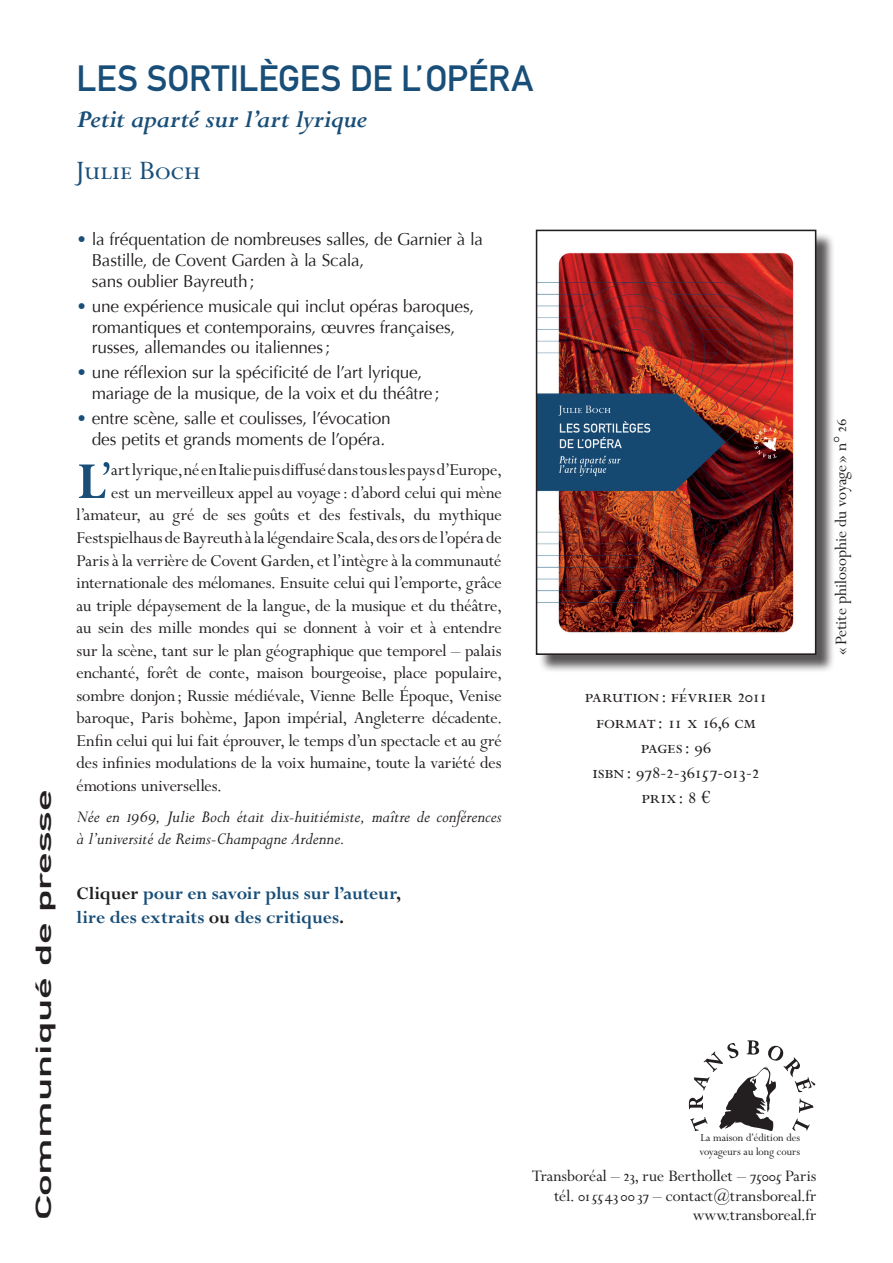
<style>
.page{position:relative;width:893px;height:1263px;background:#fff}
.page>*{position:absolute;margin:0;border:0;box-sizing:border-box;transform-origin:0 0}
.t1{font:700 57.15px "Perpetua MT Pro";color:#184e78}
.t2{font:36px "DIN Mittelschrift LTCE";letter-spacing:-.005em;color:#184e78}
.t3{font:30px "Perpetua MT Pro";color:#184e78}
.t4{font:italic 700 27px "Perpetua MT Pro";letter-spacing:-.015em;color:#184e78}
.t5{font:21.6px "DIN Mittelschrift LTCE";color:#231f20;scale:2 1}
.t6{font:21px/25.2px "Perpetua MT Pro";letter-spacing:.01em;color:#231f20;text-align:center}
.t7{font:700 19.5px/23.4px "Perpetua MT Pro";letter-spacing:-.005em;color:#184e78}
.t8{font:18.75px "Perpetua MT Pro";letter-spacing:-.01em;color:#231f20}
.t9{font:italic 18.75px/22.5px "Perpetua MT Pro";letter-spacing:-.005em;color:#231f20}
.t10{font:18px/19.5px "Perpetua MT Pro";color:#231f20;text-align:right}
.t11{font:17.25px/20.7px "Optima";letter-spacing:-.015em;color:#231f20}
.t12{font:12px/14.4px "Perpetua MT Pro";color:#231f20}
.s1{color:#184e78}
.s2{font-weight:400}
.s3{color:#231f20}
</style>
<div class="page">
<svg style="left:689px;top:1040px;width:126px;height:91px"></svg>
<div style="left:538px;top:232px;width:297px;height:442px;background:#231f20;opacity:.75"></div>
<img style="left:539px;top:233px;width:274px;height:419px">
<div style="left:536px;top:230px;width:280px;height:425px;border:2px solid #231f20"></div>
<p class="t5" style="left:31px;top:1220px;width:217px;rotate:-90deg">COMMUNIQUÉ DE PRESSE</p>
<h2 class="t2" style="left:77px;top:57px;width:458px">LES SORTILÈGES DE L’OPÉRA</h2>
<h3 class="t4" style="left:77px;top:104px;width:292px">Petit aparté sur l’art lyrique</h3>
<h3 class="t3" style="left:77px;top:153px;width:126px">Julie Boch</h3>
<p class="t11" style="left:92px;top:229px;width:393px;text-indent:-15px"><span class="s1">•</span> la fréquentation de nombreuses salles, de Garnier à la<br>Bastille, de Covent Garden à la Scala,<br>sans oublier Bayreuth;</p>
<p class="t11" style="left:92px;top:296px;width:384px;text-indent:-15px"><span class="s1">•</span> une expérience musicale qui inclut opéras baroques, romantiques et contemporains, œuvres françaises, russes, allemandes ou italiennes;</p>
<p class="t11" style="left:92px;top:362px;width:349px;text-indent:-15px"><span class="s1">•</span> une réflexion sur la spécificité de l’art lyrique, mariage de la musique, de la voix et du théâtre ;</p>
<p class="t11" style="left:77px;top:408px;width:316px;text-align:center"><span class="s1">•</span> entre scène, salle et coulisses, l’évocation des petits et grands moments de l’opéra.</p>
<h1 class="t1" style="left:77px;top:449px;width:36px">L<span class="s2">’</span></h1>
<p class="t8" style="left:111px;top:459px;width:392px">art lyrique, né en Italie puis diffusé dans tous les pays d’Europe,</p>
<p class="t8" style="left:111px;top:482px;width:392px">est un merveilleux appel au voyage: d’abord celui qui mène</p>
<p class="t8" style="left:77px;top:504px;width:427px">l’amateur, au gré de ses goûts et des festivals, du mythique</p>
<p class="t8" style="left:77px;top:527px;width:427px">Festspielhaus de Bayreuth à la légendaire Scala, des ors de l’opéra de</p>
<p class="t8" style="left:77px;top:549px;width:427px">Paris à la verrière de Covent Garden, et l’intègre à la communauté</p>
<p class="t8" style="left:77px;top:572px;width:427px">internationale des mélomanes. Ensuite celui qui l’emporte, grâce</p>
<p class="t8" style="left:77px;top:594px;width:427px">au triple dépaysement de la langue, de la musique et du théâtre,</p>
<p class="t8" style="left:77px;top:617px;width:427px">au sein des mille mondes qui se donnent à voir et à entendre</p>
<p class="t8" style="left:77px;top:639px;width:427px">sur la scène, tant sur le plan géographique que temporel – palais</p>
<p class="t8" style="left:77px;top:662px;width:427px">enchanté, forêt de conte, maison bourgeoise, place populaire,</p>
<p class="t8" style="left:77px;top:684px;width:427px">sombre donjon ; Russie médiévale, Vienne Belle Époque, Venise</p>
<p class="t8" style="left:77px;top:707px;width:427px">baroque, Paris bohème, Japon impérial, Angleterre décadente.</p>
<p class="t8" style="left:77px;top:729px;width:427px">Enfin celui qui lui fait éprouver, le temps d’un spectacle et au gré</p>
<p class="t8" style="left:77px;top:752px;width:427px">des infinies modulations de la voix humaine, toute la variété des</p>
<p class="t8" style="left:77px;top:774px;width:146px">émotions universelles.</p>
<p class="t9" style="left:77px;top:805px;width:427px">Née en 1969, Julie Boch était dix-huitiémiste, maître de conférences à l’université de Reims-Champagne Ardenne.</p>
<p class="t7" style="left:77px;top:882px;width:326px"><span class="s3">Cliquer</span> pour en savoir plus sur l’auteur<span class="s3">, </span>lire des extraits <span class="s3">ou</span> des critiques<span class="s3">.</span></p>
<p class="t6" style="left:585px;top:684px;width:184px">parution : février 2011 format : 11 x 16,6 cm pages: 96<br>isbn : 978-2-36157-013-2 prix: 8 €</p>
<p class="t10" style="left:831px;top:655px;width:237px;rotate:-90deg">« Petite philosophie du voyage » n° 26</p>
<p class="t12" style="left:699px;top:1130px;width:102px">La maison d’édition des voyageurs au long cours</p>
<p class="t10" style="left:532px;top:1167px;width:286px">Transboréal – 23, rue Berthollet – 75005 Paris tél. 0155 43 00 37 – contact@transboreal.fr www.transboreal.fr</p>
</div>
